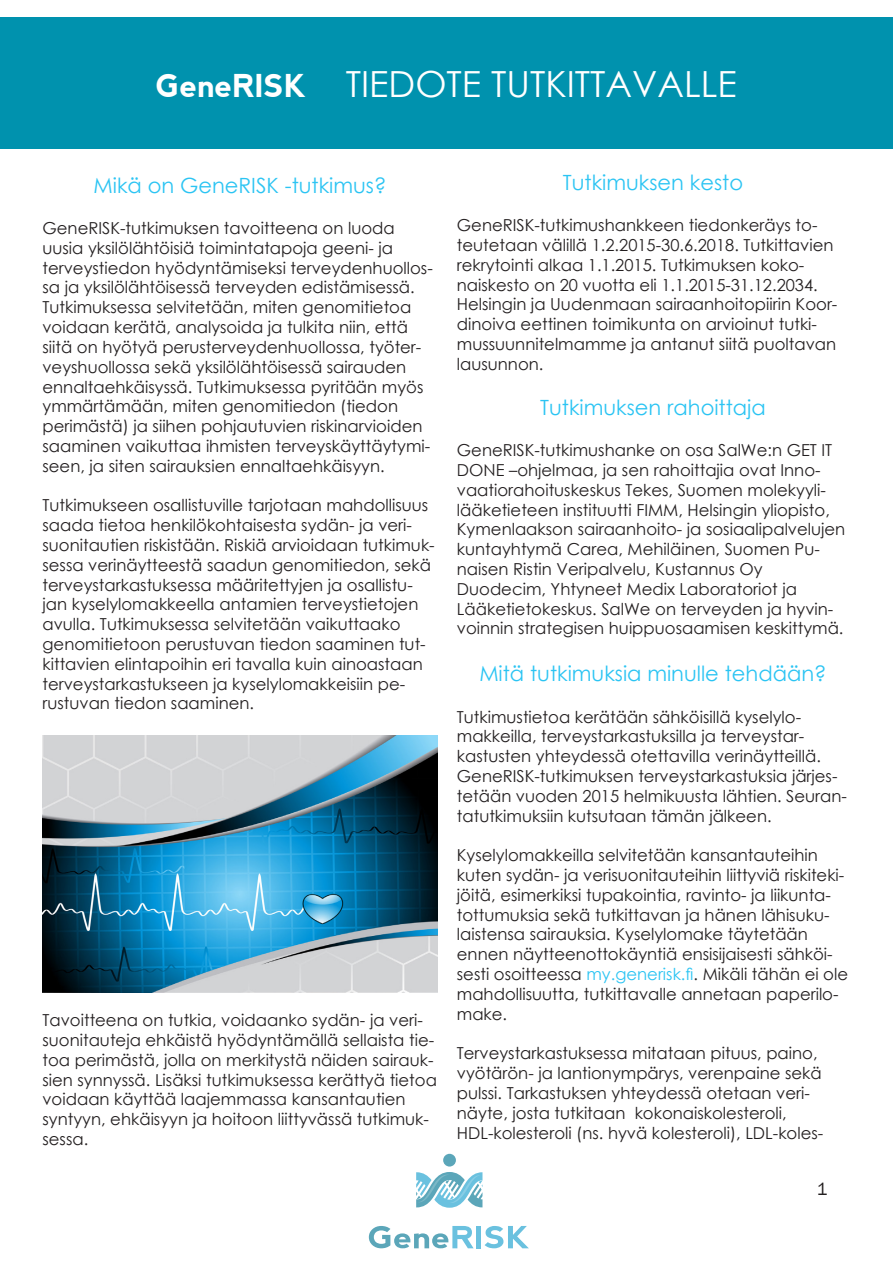
<style>
.page{position:relative;width:893px;height:1263px;background:#fff}
.page>*{position:absolute;margin:0;border:0;box-sizing:border-box;transform-origin:0 0}
.t1{font:36px "Century Gothic";color:#fff}
.t2{font:21px "Century Gothic";color:#2bc4f3}
.t3{font:18px "Franklin Gothic";color:#231f20}
.t4{font:16.5px/19.8px "Century Gothic";color:#231f20}
.s1{font-family:"nevis";font-weight:700;font-size:31.5px}
.s2{color:#2bc4f3}
</style>
<div class="page">
<div style="left:0;top:17px;width:893px;height:132px;background:#0092ae"></div>
<img style="left:43px;top:736px;width:394px;height:257px">
<svg style="left:369px;top:1226px;width:105px;height:22px"></svg>
<div style="left:476px;top:1226px;width:5px;height:22px;background:#6ac1df"></div>
<svg style="left:485px;top:1226px;width:44px;height:22px"></svg>
<div style="left:443px;top:1154px;width:13px;height:12px;background:#5ba6b9;border-radius:50%"></div>
<svg style="left:416px;top:1172px;width:67px;height:36px"></svg>
<p class="t1" style="left:156px;top:59px;width:582px"><span class="s1">GeneRISK</span> TIEDOTE TUTKITTAVALLE</p>
<p class="t2" style="left:94px;top:170px;width:294px">Mikä on GeneRISK -tutkimus?</p>
<p class="t4" style="left:43px;top:218px;width:392px">GeneRISK-tutkimuksen tavoitteena on luoda uusia yksilölähtöisiä toimintatapoja geeni- ja terveystiedon hyödyntämiseksi terveydenhuollos&shy;sa ja yksilölähtöisessä terveyden edistämisessä.<br>Tutkimuksessa selvitetään, miten genomitietoa voidaan kerätä, analysoida ja tulkita niin, että siitä on hyötyä perusterveydenhuollossa, työter&shy;veyshuollossa sekä yksilölähtöisessä sairauden ennaltaehkäisyssä. Tutkimuksessa pyritään myös ymmärtämään, miten genomitiedon (tiedon perimästä) ja siihen pohjautuvien riskinarvioiden saaminen vaikuttaa ihmisten terveyskäyttäytymi&shy;seen, ja siten sairauksien ennaltaehkäisyyn.</p>
<p class="t4" style="left:43px;top:495px;width:387px">Tutkimukseen osallistuville tarjotaan mahdollisuus saada tietoa henkilökohtaisesta sydän- ja veri-</p>
<p class="t4" style="left:43px;top:535px;width:394px">suonitautien riskistään. Riskiä arvioidaan tutkimuk&shy;sessa verinäytteestä saadun genomitiedon, sekä terveystarkastuksessa määritettyjen ja osallistu&shy;jan kyselylomakkeella antamien terveystietojen avulla. Tutkimuksessa selvitetään vaikuttaako genomitietoon perustuvan tiedon saaminen tut&shy;kittavien elintapoihin eri tavalla kuin ainoastaan terveystarkastukseen ja kyselylomakkeisiin pe&shy;rustuvan tiedon saaminen.</p>
<p class="t4" style="left:43px;top:1010px;width:382px">Tavoitteena on tutkia, voidaanko sydän- ja veri-</p>
<p class="t4" style="left:43px;top:1030px;width:396px">suonitauteja ehkäistä hyödyntämällä sellaista tie&shy;toa perimästä, jolla on merkitystä näiden sairauk&shy;sien synnyssä. Lisäksi tutkimuksessa kerättyä tietoa voidaan käyttää laajemmassa kansantautien syntyyn, ehkäisyyn ja hoitoon liittyvässä tutkimuk&shy;sessa.</p>
<p class="t2" style="left:563px;top:168px;width:182px">Tutkimuksen kesto</p>
<p class="t4" style="left:457px;top:215px;width:382px">GeneRISK-tutkimushankkeen tiedonkeräys to&shy;teutetaan välillä 1.2.2015-30.6.2018. Tutkittavien rekrytointi alkaa 1.1.2015. Tutkimuksen koko&shy;naiskesto on 20 vuotta eli 1.1.2015-31.12.2034.<br>Helsingin ja Uudenmaan sairaanhoitopiirin Koor&shy;dinoiva eettinen toimikunta on arvioinut tutki&shy;mussuunnitelmamme ja antanut siitä puoltavan lausunnon.</p>
<p class="t2" style="left:540px;top:393px;width:227px">Tutkimuksen rahoittaja</p>
<p class="t4" style="left:457px;top:440px;width:377px">GeneRISK-tutkimushanke on osa SalWe:n GET IT<br>DONE –ohjelmaa, ja sen rahoittajia ovat Inno&shy;vaatiorahoituskeskus Tekes, Suomen molekyyli-</p>
<p class="t4" style="left:457px;top:499px;width:390px">lääketieteen instituutti FIMM, Helsingin yliopisto, Kymenlaakson sairaanhoito- ja sosiaalipalvelujen kuntayhtymä Carea, Mehiläinen, Suomen Pu&shy;naisen Ristin Veripalvelu, Kustannus Oy</p>
<p class="t4" style="left:457px;top:579px;width:388px">Duodecim, Yhtyneet Medix Laboratoriot ja<br>Lääketietokeskus. SalWe on terveyden ja hyvin&shy;voinnin strategisen huippuosaamisen keskittymä.</p>
<p class="t2" style="left:479px;top:659px;width:349px">Mitä tutkimuksia minulle tehdään?</p>
<p class="t4" style="left:457px;top:706px;width:382px">Tutkimustietoa kerätään sähköisillä kyselylo&shy;makkeilla, terveystarkastuksilla ja terveystar&shy;kastusten yhteydessä otettavilla verinäytteillä.<br>GeneRISK-tutkimuksen terveystarkastuksia järjes-</p>
<p class="t4" style="left:457px;top:786px;width:392px">tetään vuoden 2015 helmikuusta lähtien. Seuran&shy;tatutkimuksiin kutsutaan tämän jälkeen.</p>
<p class="t4" style="left:457px;top:845px;width:389px">Kyselylomakkeilla selvitetään kansantauteihin kuten sydän- ja verisuonitauteihin liittyviä riskiteki&shy;jöitä, esimerkiksi tupakointia, ravinto- ja liikunta&shy;tottumuksia sekä tutkittavan ja hänen lähisuku&shy;laistensa sairauksia. Kyselylomake täytetään ennen näytteenottokäyntiä ensisijaisesti sähköi-</p>
<p class="t4" style="left:457px;top:964px;width:393px">sesti osoitteessa <span class="s2">my.generisk.fi</span>. Mikäli tähän ei ole mahdollisuutta, tutkittavalle annetaan paperilo&shy;make.</p>
<p class="t4" style="left:457px;top:1043px;width:362px">Terveystarkastuksessa mitataan pituus, paino,</p>
<p class="t4" style="left:457px;top:1063px;width:368px">vyötärön- ja lantionympärys, verenpaine sekä pulssi. Tarkastuksen yhteydessä otetaan veri&shy;näyte, josta tutkitaan kokonaiskolesteroli, HDL-kolesteroli (ns. hyvä kolesteroli), LDL-koles-</p>
<p class="t3" style="left:817px;top:1177px;width:12px">1</p>
</div>
